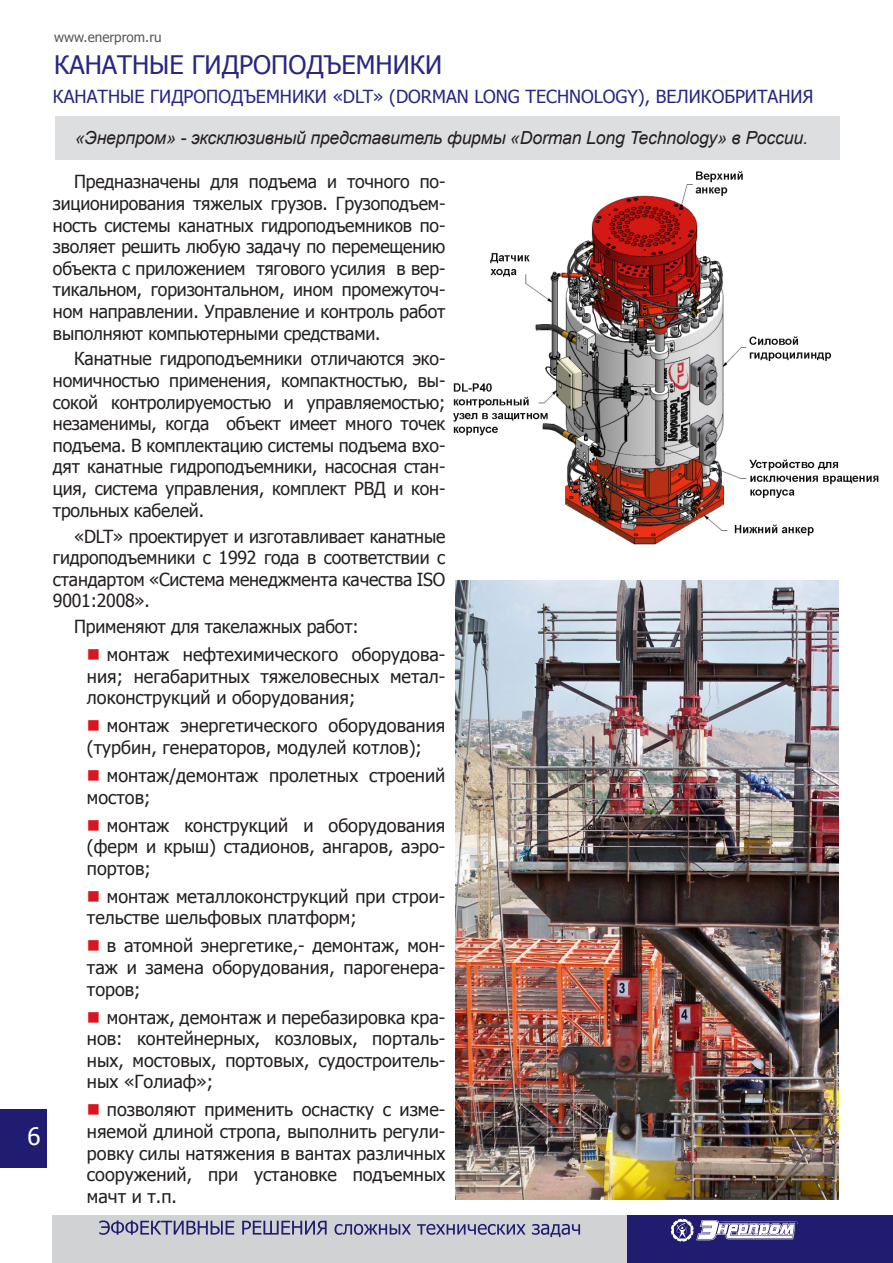
<style>
.page{position:relative;width:893px;height:1263px;background:#fff}
.page>*{position:absolute;margin:0;border:0;box-sizing:border-box;transform-origin:0 0}
.ЗАГОЛОВОК{font:25.5px "Tahoma";color:#292780}
.t1{font:24px "Tahoma";color:#fff}
.Text{font:18px/21.6px "Tahoma";color:#231f20;text-align:justify}
.Text-2{font:italic 18px "Arial";letter-spacing:-.01em;color:#231f20}
.ЗАГОЛОВОК_Small{font:18px "Tahoma";color:#292780}
.t2{font:13.5px "Tahoma";color:#57585a}
</style>
<div class="page">
<div style="left:55px;top:116px;width:785px;height:43px;background:#dddee0"></div>
<img style="left:453px;top:171px;width:426px;height:374px">
<img style="left:455px;top:580px;width:384px;height:619px">
<div style="left:0;top:1109px;width:47px;height:59px;background:#201c70"></div>
<div style="left:52px;top:1214px;width:575px;height:49px;background:#d1d2d4"></div>
<div style="left:627px;top:1214px;width:266px;height:49px;background:#201c70"></div>
<svg style="left:671px;top:1219px;width:127px;height:22px"></svg>
<svg style="left:99px;top:1220px;width:481px;height:17px"></svg>
<h2 class="t1" style="left:27px;top:1120px;width:15px">6</h2>
<p class="t2" style="left:54px;top:28px;width:109px">www.enerprom.ru</p>
<p class="ЗАГОЛОВОК" style="left:54px;top:47px;width:390px">КАНАТНЫЕ ГИДРОПОДЪЕМНИКИ</p>
<p class="ЗАГОЛОВОК_Small" style="left:53px;top:85px;width:762px">КАНАТНЫЕ ГИДРОПОДЪЕМНИКИ «DLT» (DORMAN LONG TECHNOLOGY), ВЕЛИКОБРИТАНИЯ</p>
<p class="Text-2" style="left:75px;top:126px;width:734px">«Энерпром» - эксклюзивный представитель фирмы «Dorman Long Technology» в России.</p>
<p class="Text" style="left:53px;top:170px;width:394px;text-indent:21px">Предназначены для подъема и точного по&shy;зиционирования тяжелых грузов. Грузоподъем&shy;ность системы канатных гидроподъемников по&shy;зволяет решить любую задачу по перемещению объекта с приложением тягового усилия в вер&shy;тикальном, горизонтальном, ином промежуточ&shy;ном направлении. Управление и контроль работ выполняют компьютерными средствами.</p>
<p class="Text" style="left:53px;top:347px;width:394px;text-indent:21px">Канатные гидроподъемники отличаются эко&shy;номичностью применения, компактностью, вы&shy;сокой контролируемостью и управляемостью; незаменимы, когда объект имеет много точек подъема. В комплектацию системы подъема вхо&shy;дят канатные гидроподъемники, насосная стан&shy;ция, система управления, комплект РВД и кон&shy;трольных кабелей.</p>
<p class="Text" style="left:53px;top:524px;width:394px;text-indent:21px">«DLT» проектирует и изготавливает канатные гидроподъемники с 1992 года в соответствии с стандартом «Система менеджмента качества ISO 9001:2008».</p>
<p class="Text" style="left:74px;top:615px;width:286px">Применяют для такелажных работ:</p>
<p class="Text" style="left:87px;top:643px;width:360px;text-indent:20px">монтаж нефтехимического оборудова&shy;ния; негабаритных тяжеловесных метал&shy;локонструкций и оборудования;</p>
<p class="Text" style="left:87px;top:714px;width:360px;text-indent:20px">монтаж энергетического оборудования (турбин, генераторов, модулей котлов);</p>
<p class="Text" style="left:87px;top:764px;width:360px;text-indent:20px">монтаж/демонтаж пролетных строений мостов;</p>
<p class="Text" style="left:87px;top:813px;width:360px;text-indent:20px">монтаж конструкций и оборудования (ферм и крыш) стадионов, ангаров, аэро&shy;портов;</p>
<p class="Text" style="left:87px;top:884px;width:360px;text-indent:20px">монтаж металлоконструкций при строи&shy;тельстве шельфовых платформ;</p>
<p class="Text" style="left:87px;top:934px;width:360px;text-indent:20px">в атомной энергетике,- демонтаж, мон&shy;таж и замена оборудования, парогенера&shy;торов;</p>
<p class="Text" style="left:87px;top:1005px;width:360px;text-indent:20px">монтаж, демонтаж и перебазировка кра&shy;нов: контейнерных, козловых, порталь&shy;ных, мостовых, портовых, судостроитель&shy;ных «Голиаф»;</p>
<p class="Text" style="left:87px;top:1098px;width:360px;text-indent:20px">позволяют применить оснастку с изме&shy;няемой длиной стропа, выполнить регули&shy;ровку силы натяжения в вантах различных сооружений, при установке подъемных мачт и т.п.</p>
</div>
